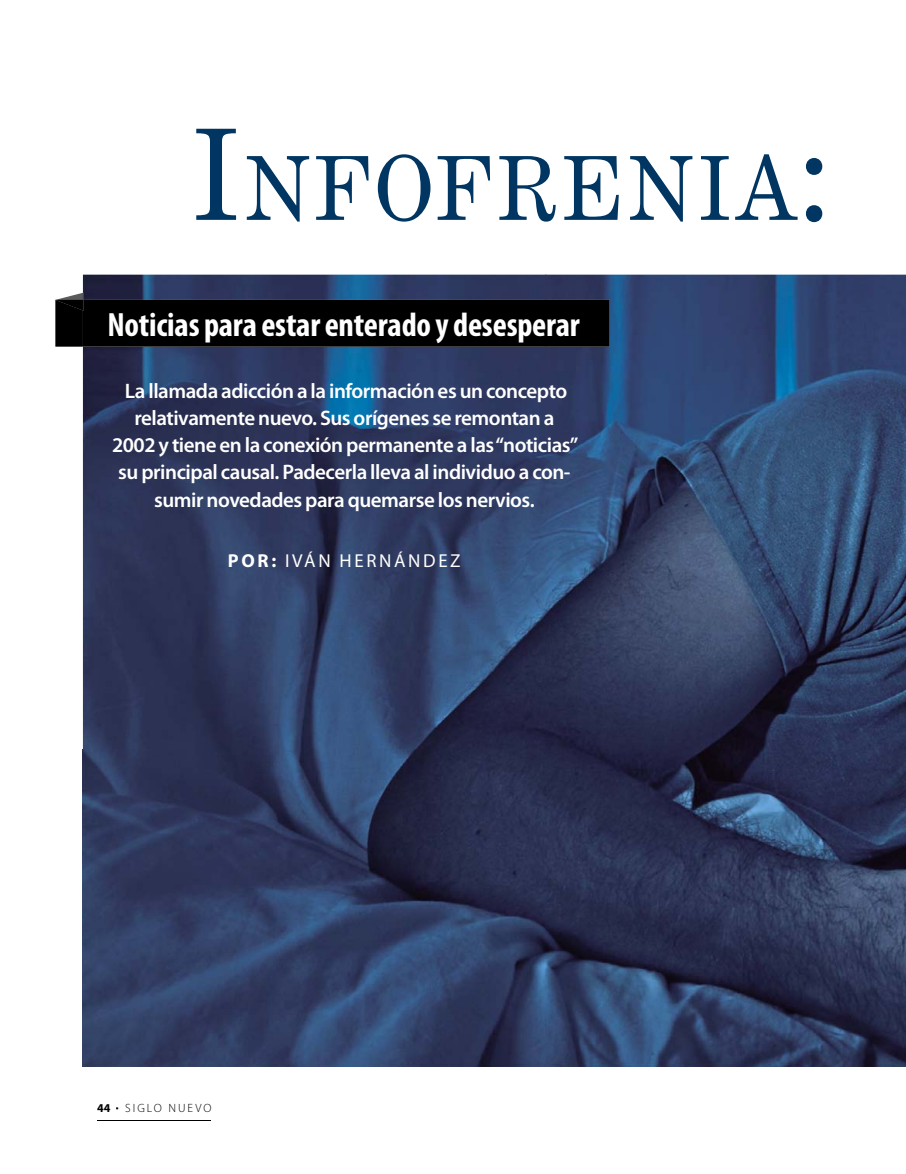
<style>
.page{position:relative;width:906px;height:1174px;background:#fff}
.page>*{position:absolute;margin:0;border:0;box-sizing:border-box;transform-origin:0 0}
.t1{font:88.5px "Century Expanded";color:#003661;scale:.95 1}
.t2{font:700 condensed 33.75px "Myriad Pro";letter-spacing:-.005em;color:#fff}
.t3{font:600 21px/27px "Myriad Pro";letter-spacing:-.025em;color:#fff;text-align:center}
.t4{font:18.75px "Myriad Pro";letter-spacing:.14em;color:#fff}
.t5{font:300 12px "Myriad Pro";letter-spacing:.17em;color:#000}
.s1{font-size:126.45px}
.s2{font-weight:700}
.s3{font-family:"Farnham Display Reg Ital Swash";font-weight:400;font-size:9px}
</style>
<div class="page">
<hr style="left:97px;top:1120px;width:114px;height:1px;background:#000">
<img style="left:83px;top:275px;width:823px;height:792px">
<div style="left:84px;top:300px;width:525px;height:47px;background:#000"></div>
<svg style="left:55px;top:293px;width:29px;height:54px;background:#1a1a1a"></svg>
<h1 class="t1" style="left:189px;top:134px;width:675px"><span class="s1">I</span>NFOFRENIA<span class="s1">:</span></h1>
<h2 class="t2" style="left:108px;top:304px;width:474px">Noticias para estar enterado y desesperar</h2>
<p class="t3" style="left:112px;top:377px;width:468px">La llamada adicción a la información es un concepto relativamente nuevo. Sus orígenes se remontan a 2002 y tiene en la conexión permanente a las “noticias” su principal causal. Padecerla lleva al individuo a con&shy;sumir novedades para quemarse los nervios.</p>
<p class="t4" style="left:228px;top:548px;width:234px"><span class="s2">POR:</span> IVÁN HERNÁNDEZ</p>
<p class="t5" style="left:97px;top:1101px;width:116px"><span class="s2">44</span> <span class="s3">•</span> SIGLO NUEVO</p>
</div>
